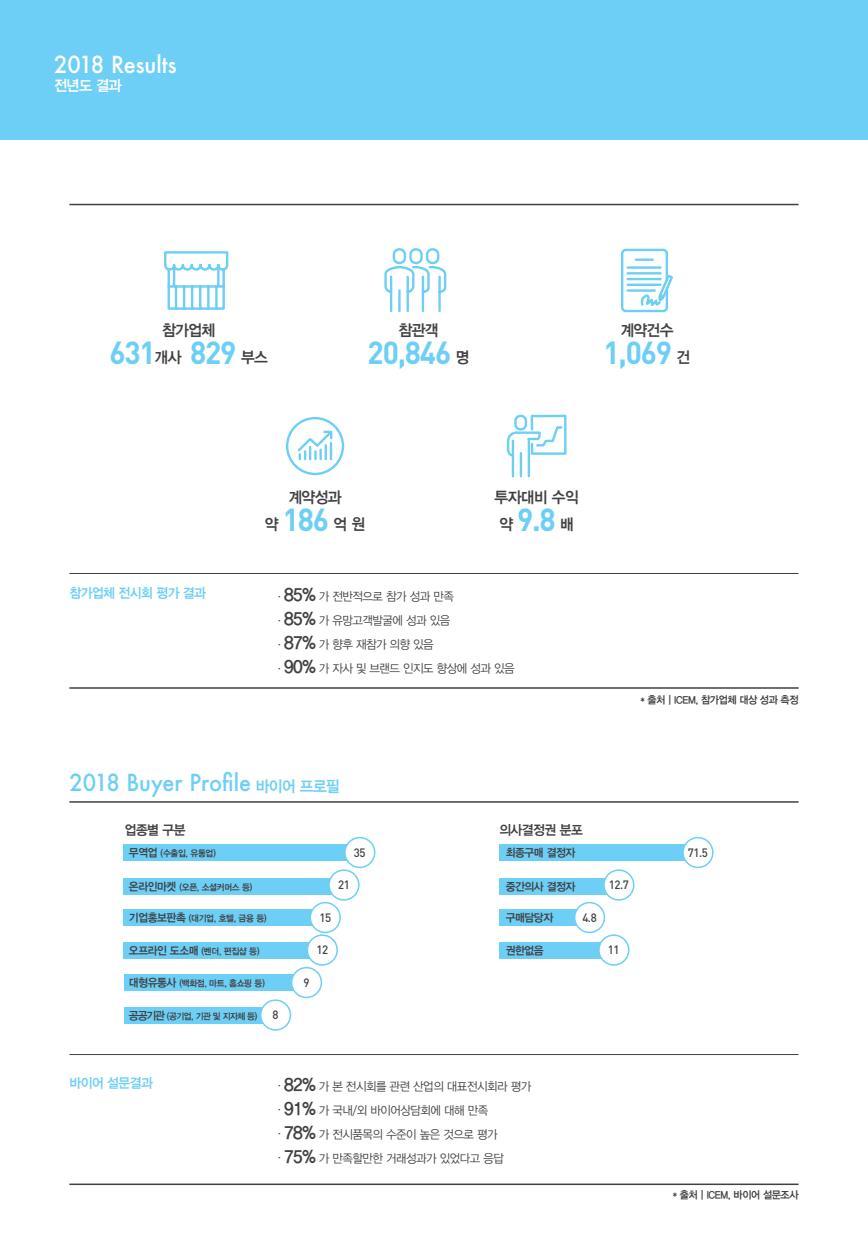
<style>
.page{position:relative;width:868px;height:1238px;background:#fff}
.page>*{position:absolute;margin:0;border:0;box-sizing:border-box;transform-origin:0 0}
.t1{font:700 31.5px "DIN";letter-spacing:-.04em;color:#6dcff6;scale:.95 1}
.t2{font:500 22.8px "Futura";color:#6dcff6;scale:.95 1}
.t3{font:500 22.8px "Futura";color:#fff;scale:.95 1}
.t4{font:15.75px/27px "YDIYGO340";letter-spacing:-.04em;color:#414042;text-align:center;scale:.95 1}
.t5{font:15px "YDIYGO340";color:#fff;scale:.95 1}
.t6{font:13.5px "YDIYGO340";letter-spacing:-.04em;color:#6dcff6;scale:.95 1}
.t7{font:13.5px "YDIYGO340";letter-spacing:-.04em;color:#414042;scale:.95 1}
.t8{font:12px/24px "YDIYGO320";letter-spacing:-.04em;color:#414042;scale:.95 1}
.t9{font:500 12px "DIN";letter-spacing:-.04em;color:#414042;scale:.95 1}
.t10{font:11.25px "YDIYGO340";letter-spacing:-.04em;color:#414042;scale:.95 1}
.t11{font:10.5px "YDIYGO340";letter-spacing:-.04em;color:#414042;scale:.95 1}
.t12{font:9px "YDIYGO340";letter-spacing:-.04em;color:#414042;scale:.95 1}
.s1{font-family:"YDIYGO340";font-weight:400;font-size:15.75px;color:#414042}
.s2{font-family:"DIN";font-weight:700;font-size:31.5px;color:#6dcff6}
.s3{font-family:"YDIYGO340";font-size:18px}
.s4{font-family:"YDIYGO340";font-weight:400;font-size:15.75px}
.s5{font-size:11.25px}
</style>
<div class="page">
<div style="left:0;top:0;width:867px;height:140px;background:#6dcff6"></div>
<hr style="left:69px;top:204px;width:729px;height:1px;background:#414042">
<hr style="left:69px;top:573px;width:729px;height:1px;background:#414042">
<hr style="left:69px;top:687px;width:729px;height:1px;background:#414042">
<hr style="left:69px;top:801px;width:729px;height:1px;background:#414042">
<hr style="left:69px;top:1054px;width:729px;height:1px;background:#414042">
<hr style="left:69px;top:1183px;width:729px;height:1px;background:#414042">
<svg style="left:384px;top:248px;width:63px;height:65px"></svg>
<div style="left:621px;top:249px;width:47px;height:63px;border:2px solid #6dcff6;border-radius:4px"></div>
<hr style="left:635px;top:258px;width:17px;height:3px;background:#6dcff6">
<hr style="left:627px;top:266px;width:33px;height:3px;background:#6dcff6">
<hr style="left:627px;top:272px;width:33px;height:2px;background:#6dcff6">
<hr style="left:627px;top:278px;width:33px;height:2px;background:#6dcff6">
<hr style="left:627px;top:283px;width:33px;height:3px;background:#6dcff6">
<hr style="left:627px;top:289px;width:27px;height:3px;background:#6dcff6">
<svg style="left:640px;top:248px;width:33px;height:65px"></svg>
<hr style="left:511px;top:441px;width:3px;height:35px;background:#6dcff6">
<hr style="left:527px;top:441px;width:3px;height:35px;background:#6dcff6">
<hr style="left:519px;top:453px;width:3px;height:23px;background:#6dcff6">
<svg style="left:506px;top:414px;width:61px;height:43px"></svg>
<svg style="left:286px;top:417px;width:59px;height:59px"></svg>
<svg style="left:164px;top:251px;width:65px;height:59px"></svg>
<div style="left:499px;top:844px;width:198px;height:17px;background:#6dcff6"></div>
<div style="left:683px;top:837px;width:29px;height:30px;background:#fff;border-radius:50%"></div>
<div style="left:682px;top:836px;width:31px;height:32px;border:2px solid #6dcff6;border-radius:50%"></div>
<div style="left:499px;top:878px;width:119px;height:16px;background:#6dcff6"></div>
<div style="left:604px;top:870px;width:29px;height:29px;background:#fff;border-radius:50%"></div>
<div style="left:603px;top:869px;width:31px;height:31px;border:2px solid #6dcff6;border-radius:50%"></div>
<div style="left:499px;top:909px;width:90px;height:16px;background:#6dcff6"></div>
<div style="left:574px;top:902px;width:30px;height:30px;background:#fff;border-radius:50%"></div>
<div style="left:574px;top:901px;width:31px;height:32px;border:2px solid #6dcff6;border-radius:50%"></div>
<div style="left:499px;top:941px;width:114px;height:17px;background:#6dcff6"></div>
<div style="left:599px;top:935px;width:29px;height:29px;background:#fff;border-radius:50%"></div>
<div style="left:598px;top:934px;width:31px;height:31px;border:2px solid #6dcff6;border-radius:50%"></div>
<div style="left:124px;top:974px;width:182px;height:16px;background:#6dcff6"></div>
<div style="left:124px;top:1006px;width:151px;height:17px;background:#6dcff6"></div>
<div style="left:291px;top:967px;width:30px;height:30px;background:#fff;border-radius:50%"></div>
<div style="left:291px;top:966px;width:31px;height:32px;border:2px solid #6dcff6;border-radius:50%"></div>
<div style="left:261px;top:1000px;width:29px;height:29px;background:#fff;border-radius:50%"></div>
<div style="left:260px;top:999px;width:31px;height:31px;border:2px solid #6dcff6;border-radius:50%"></div>
<div style="left:124px;top:844px;width:236px;height:17px;background:#6dcff6"></div>
<div style="left:345px;top:837px;width:29px;height:30px;background:#fff;border-radius:50%"></div>
<div style="left:344px;top:836px;width:31px;height:32px;border:2px solid #6dcff6;border-radius:50%"></div>
<div style="left:124px;top:909px;width:201px;height:16px;background:#6dcff6"></div>
<div style="left:310px;top:902px;width:30px;height:30px;background:#fff;border-radius:50%"></div>
<div style="left:309px;top:901px;width:32px;height:32px;border:2px solid #6dcff6;border-radius:50%"></div>
<div style="left:124px;top:941px;width:198px;height:17px;background:#6dcff6"></div>
<div style="left:307px;top:935px;width:30px;height:29px;background:#fff;border-radius:50%"></div>
<div style="left:306px;top:934px;width:32px;height:31px;border:2px solid #6dcff6;border-radius:50%"></div>
<div style="left:124px;top:878px;width:220px;height:16px;background:#6dcff6"></div>
<div style="left:329px;top:870px;width:30px;height:29px;background:#fff;border-radius:50%"></div>
<div style="left:328px;top:869px;width:31px;height:31px;border:2px solid #6dcff6;border-radius:50%"></div>
<h2 class="t3" style="left:54px;top:49px;width:130px">2018 Results</h2>
<p class="t5" style="left:54px;top:77px;width:73px">전년도 결과</p>
<h3 class="t4" style="left:162px;top:316px;width:57px">참가업체</h3>
<h1 class="t1" style="left:109px;top:332px;width:168px">631<span class="s1">개사</span> 829 <span class="s1">부스</span></h1>
<h3 class="t4" style="left:398px;top:316px;width:44px">참관객</h3>
<h1 class="t1" style="left:367px;top:332px;width:109px">20,846 <span class="s1">명</span></h1>
<h3 class="t4" style="left:620px;top:316px;width:57px">계약건수</h3>
<h1 class="t1" style="left:603px;top:332px;width:93px">1,069 <span class="s1">건</span></h1>
<p class="t6" style="left:69px;top:585px;width:145px">참가업체 전시회 평가 결과</p>
<h3 class="t4" style="left:265px;top:484px;width:107px">계약성과<br>약 <span class="s2">186</span> 억 원</h3>
<h3 class="t4" style="left:494px;top:484px;width:90px">투자대비 수익</h3>
<h1 class="t1" style="left:499px;top:499px;width:80px"><span class="s1">약</span> 9.8 <span class="s1">배</span></h1>
<p class="t8" style="left:278px;top:585px;width:250px">. <span class="s3">85%</span> 가 전반적으로 참가 성과 만족<br>. <span class="s3">85%</span> 가 유망고객발굴에 성과 있음<br>. <span class="s3">87%</span> 가 향후 재참가 의향 있음<br>. <span class="s3">90%</span> 가 자사 및 브랜드 인지도 향상에 성과 있음</p>
<h2 class="t2" style="left:69px;top:767px;width:286px">2018 Buyer Profile <span class="s4">바이어 프로필</span></h2>
<p class="t11" style="left:640px;top:693px;width:168px">* 출처 | ICEM, 참가업체 대상 성과 측정</p>
<p class="t7" style="left:125px;top:822px;width:66px">업종별 구분</p>
<p class="t12" style="left:129px;top:848px;width:93px"><span class="s5">무역업</span> (수출입, 유통업)</p>
<p class="t9" style="left:354px;top:844px;width:14px">35</p>
<p class="t12" style="left:129px;top:881px;width:131px"><span class="s5">온라인마켓</span> (오픈, 소셜커머스 등)</p>
<p class="t9" style="left:338px;top:877px;width:14px">21</p>
<p class="t12" style="left:129px;top:913px;width:146px"><span class="s5">기업홍보판촉</span> (대기업, 호텔, 금융 등)</p>
<p class="t9" style="left:319px;top:909px;width:14px">15</p>
<p class="t12" style="left:129px;top:945px;width:139px"><span class="s5">오프라인 도소매</span> (벤더, 편집샵 등)</p>
<p class="t9" style="left:316px;top:942px;width:14px">12</p>
<p class="t9" style="left:303px;top:974px;width:8px">9</p>
<p class="t9" style="left:272px;top:1007px;width:8px">8</p>
<p class="t12" style="left:129px;top:978px;width:144px"><span class="s5">대형유통사</span> (백화점, 마트, 홈쇼핑 등)</p>
<p class="t12" style="left:129px;top:1010px;width:137px"><span class="s5">공공기관</span> (공기업, 기관 및 지자체 등)</p>
<p class="t7" style="left:499px;top:822px;width:89px">의사결정권 분포</p>
<p class="t10" style="left:505px;top:846px;width:75px">최종구매 결정자</p>
<p class="t9" style="left:687px;top:844px;width:23px">71.5</p>
<p class="t10" style="left:505px;top:880px;width:75px">중간의사 결정자</p>
<p class="t9" style="left:608px;top:877px;width:23px">12.7</p>
<p class="t10" style="left:505px;top:911px;width:51px">구매담당자</p>
<p class="t9" style="left:582px;top:909px;width:17px">4.8</p>
<p class="t10" style="left:505px;top:943px;width:42px">권한없음</p>
<p class="t9" style="left:608px;top:942px;width:14px">11</p>
<p class="t6" style="left:69px;top:1074px;width:89px">바이어 설문결과</p>
<p class="t8" style="left:278px;top:1074px;width:268px">. <span class="s3">82%</span> 가 본 전시회를 관련 산업의 대표전시회라 평가 . <span class="s3">91%</span> 가 국내/외 바이어상담회에 대해 만족<br>. <span class="s3">78%</span> 가 전시품목의 수준이 높은 것으로 평가<br>. <span class="s3">75%</span> 가 만족할만한 거래성과가 있었다고 응답</p>
<p class="t11" style="left:672px;top:1188px;width:134px">* 출처 | ICEM, 바이어 설문조사</p>
</div>
